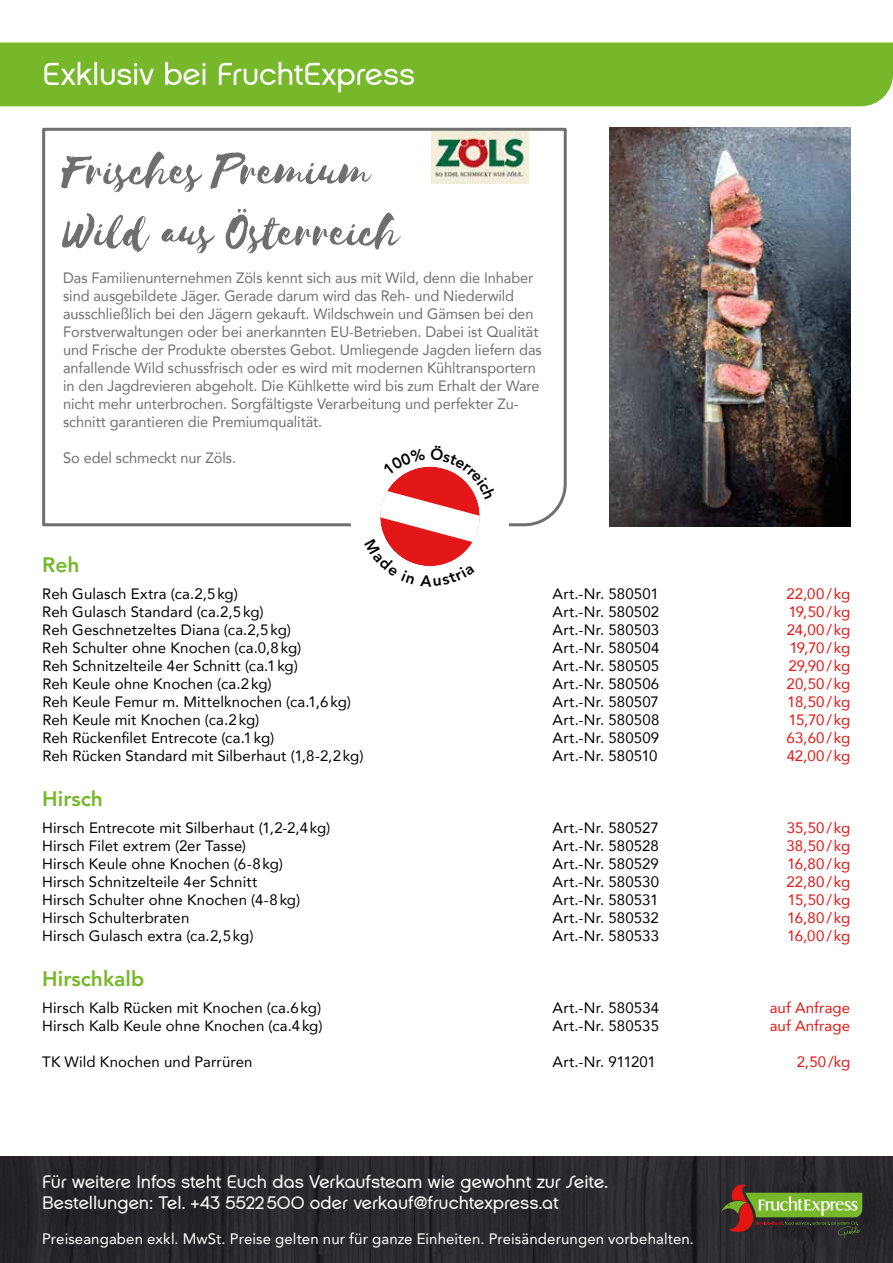
<style>
.page{position:relative;width:893px;height:1263px;background:#fff}
.page>*{position:absolute;margin:0;border:0;box-sizing:border-box;transform-origin:0 0}
.t1{font:51px/61.2px "Selima";color:#706f6f}
.t2{font:31.5px "Service Bund Custom Normal";letter-spacing:-.01em;color:#fff}
.t3{font:800 21px "Avenir LT Com";color:#76b82a}
.t4{font:18px/21.6px "Service Bund Custom Normal";letter-spacing:-.01em;color:#fff}
.t5{font:15px "Avenir LT Com";letter-spacing:.01em;color:#000}
.t6{font:15px/18px "Avenir LT Com";letter-spacing:-.005em;color:#706f6f}
.t7{font:15px "Avenir LT Com";letter-spacing:.005em;color:#e41513}
.t8{font:15px "Avenir LT Std";letter-spacing:.005em;color:#fff}
</style>
<div class="page">
<div style="left:0;top:43px;width:893px;height:63px;background:#76b82a"></div>
<img style="left:609px;top:128px;width:241px;height:398px">
<svg style="left:42px;top:127px;width:525px;height:400px"></svg>
<img style="left:0;top:1157px;width:893px;height:106px">
<svg style="left:721px;top:1184px;width:141px;height:54px;background:#5c6236"></svg>
<svg style="left:342px;top:428px;width:176px;height:138px"></svg>
<h2 class="t2" style="left:43px;top:55px;width:374px">Exklusiv bei FruchtExpress</h2>
<h1 class="t1" style="left:63px;top:141px;width:338px">Frisches Premium<br>Wild aus Österreich</h1>
<p class="t6" style="left:63px;top:269px;width:480px">Das Familienunternehmen Zöls kennt sich aus mit Wild, denn die Inhaber sind ausgebildete Jäger. Gerade darum wird das Reh- und Niederwild ausschließlich bei den Jägern gekauft. Wildschwein und Gämsen bei den Forstverwaltungen oder bei anerkannten EU-Betrieben. Dabei ist Qualität und Frische der Produkte oberstes Gebot. Umliegende Jagden liefern das anfallende Wild schussfrisch oder es wird mit modernen Kühltransportern in den Jagdrevieren abgeholt. Die Kühlkette wird bis zum Erhalt der Ware nicht mehr unterbrochen. Sorgfältigste Verarbeitung und perfekter Zu&shy;schnitt garantieren die Premiumqualität.</p>
<p class="t6" style="left:63px;top:449px;width:174px">So edel schmeckt nur Zöls.</p>
<h3 class="t3" style="left:42px;top:553px;width:39px">Reh</h3>
<p class="t5" style="left:42px;top:584px;width:197px">Reh Gulasch Extra (ca.2,5kg)</p>
<p class="t5" style="left:553px;top:584px;width:108px">Art.-Nr. 580501</p>
<p class="t7" style="left:786px;top:584px;width:65px">22,00/kg</p>
<p class="t5" style="left:42px;top:602px;width:223px">Reh Gulasch Standard (ca.2,5kg)</p>
<p class="t5" style="left:553px;top:602px;width:108px">Art.-Nr. 580502</p>
<p class="t7" style="left:788px;top:602px;width:63px">19,50/kg</p>
<p class="t5" style="left:42px;top:620px;width:250px">Reh Geschnetzeltes Diana (ca.2,5kg)</p>
<p class="t5" style="left:553px;top:620px;width:108px">Art.-Nr. 580503</p>
<p class="t7" style="left:787px;top:620px;width:65px">24,00/ kg</p>
<p class="t5" style="left:42px;top:638px;width:261px">Reh Schulter ohne Knochen (ca.0,8kg)</p>
<p class="t5" style="left:553px;top:638px;width:108px">Art.-Nr. 580504</p>
<p class="t7" style="left:789px;top:638px;width:62px">19,70/ kg</p>
<p class="t5" style="left:42px;top:656px;width:257px">Reh Schnitzelteile 4er Schnitt (ca.1kg)</p>
<p class="t5" style="left:553px;top:656px;width:108px">Art.-Nr. 580505</p>
<p class="t7" style="left:788px;top:656px;width:63px">29,90/kg</p>
<p class="t5" style="left:42px;top:674px;width:231px">Reh Keule ohne Knochen (ca.2kg)</p>
<p class="t5" style="left:553px;top:674px;width:108px">Art.-Nr. 580506</p>
<p class="t7" style="left:787px;top:674px;width:65px">20,50/kg</p>
<p class="t5" style="left:42px;top:692px;width:310px">Reh Keule Femur m. Mittelknochen (ca.1,6kg)</p>
<p class="t5" style="left:553px;top:692px;width:108px">Art.-Nr. 580507</p>
<p class="t7" style="left:787px;top:692px;width:65px">18,50/kg</p>
<p class="t5" style="left:42px;top:710px;width:218px">Reh Keule mit Knochen (ca.2kg)</p>
<p class="t5" style="left:553px;top:710px;width:108px">Art.-Nr. 580508</p>
<p class="t7" style="left:788px;top:710px;width:63px">15,70/ kg</p>
<p class="t5" style="left:42px;top:728px;width:234px">Reh Rückenfilet Entrecote (ca.1kg)</p>
<p class="t5" style="left:553px;top:728px;width:108px">Art.-Nr. 580509</p>
<p class="t7" style="left:786px;top:728px;width:65px">63,60/kg</p>
<p class="t5" style="left:42px;top:746px;width:323px">Reh Rücken Standard mit Silberhaut (1,8-2,2kg)</p>
<p class="t5" style="left:553px;top:746px;width:106px">Art.-Nr. 580510</p>
<p class="t7" style="left:787px;top:746px;width:65px">42,00/kg</p>
<h3 class="t3" style="left:42px;top:787px;width:62px">Hirsch</h3>
<p class="t5" style="left:42px;top:818px;width:290px">Hirsch Entrecote mit Silberhaut (1,2-2,4kg)</p>
<p class="t5" style="left:553px;top:818px;width:108px">Art.-Nr. 580527</p>
<p class="t7" style="left:787px;top:818px;width:65px">35,50/kg</p>
<p class="t5" style="left:42px;top:836px;width:205px">Hirsch Filet extrem (2er Tasse)</p>
<p class="t5" style="left:553px;top:836px;width:108px">Art.-Nr. 580528</p>
<p class="t7" style="left:786px;top:836px;width:65px">38,50/kg</p>
<p class="t5" style="left:42px;top:854px;width:242px">Hirsch Keule ohne Knochen (6-8kg)</p>
<p class="t5" style="left:553px;top:854px;width:108px">Art.-Nr. 580529</p>
<p class="t7" style="left:787px;top:854px;width:65px">16,80/kg</p>
<p class="t5" style="left:42px;top:872px;width:217px">Hirsch Schnitzelteile 4er Schnitt</p>
<p class="t5" style="left:553px;top:872px;width:108px">Art.-Nr. 580530</p>
<p class="t7" style="left:786px;top:872px;width:65px">22,80/kg</p>
<p class="t5" style="left:42px;top:890px;width:259px">Hirsch Schulter ohne Knochen (4-8kg)</p>
<p class="t5" style="left:553px;top:890px;width:107px">Art.-Nr. 580531</p>
<p class="t7" style="left:787px;top:890px;width:64px">15,50/kg</p>
<p class="t5" style="left:42px;top:908px;width:149px">Hirsch Schulterbraten</p>
<p class="t5" style="left:553px;top:908px;width:108px">Art.-Nr. 580532</p>
<p class="t7" style="left:787px;top:908px;width:65px">16,80/kg</p>
<p class="t5" style="left:42px;top:926px;width:213px">Hirsch Gulasch extra (ca.2,5kg)</p>
<p class="t5" style="left:553px;top:926px;width:108px">Art.-Nr. 580533</p>
<p class="t7" style="left:787px;top:926px;width:65px">16,00/ kg</p>
<h3 class="t3" style="left:42px;top:967px;width:103px">Hirschkalb</h3>
<p class="t5" style="left:42px;top:998px;width:280px">Hirsch Kalb Rücken mit Knochen (ca.6kg)</p>
<p class="t5" style="left:553px;top:998px;width:108px">Art.-Nr. 580534</p>
<p class="t7" style="left:770px;top:998px;width:82px">auf Anfrage</p>
<p class="t5" style="left:42px;top:1016px;width:282px">Hirsch Kalb Keule ohne Knochen (ca.4kg)</p>
<p class="t5" style="left:553px;top:1016px;width:108px">Art.-Nr. 580535</p>
<p class="t7" style="left:770px;top:1016px;width:82px">auf Anfrage</p>
<p class="t5" style="left:42px;top:1052px;width:212px">TK Wild Knochen und Parrüren</p>
<p class="t5" style="left:553px;top:1052px;width:105px">Art.-Nr. 911201</p>
<p class="t7" style="left:797px;top:1052px;width:55px">2,50/kg</p>
<p class="t4" style="left:42px;top:1171px;width:567px">Für weitere Infos steht Euch das Verkaufsteam wie gewohnt zur Seite.<br>Bestellungen: Tel. +43 5522500 oder verkauf@fruchtexpress.at</p>
<p class="t8" style="left:42px;top:1230px;width:653px">Preiseangaben exkl. MwSt. Preise gelten nur für ganze Einheiten. Preisänderungen vorbehalten.</p>
</div>
